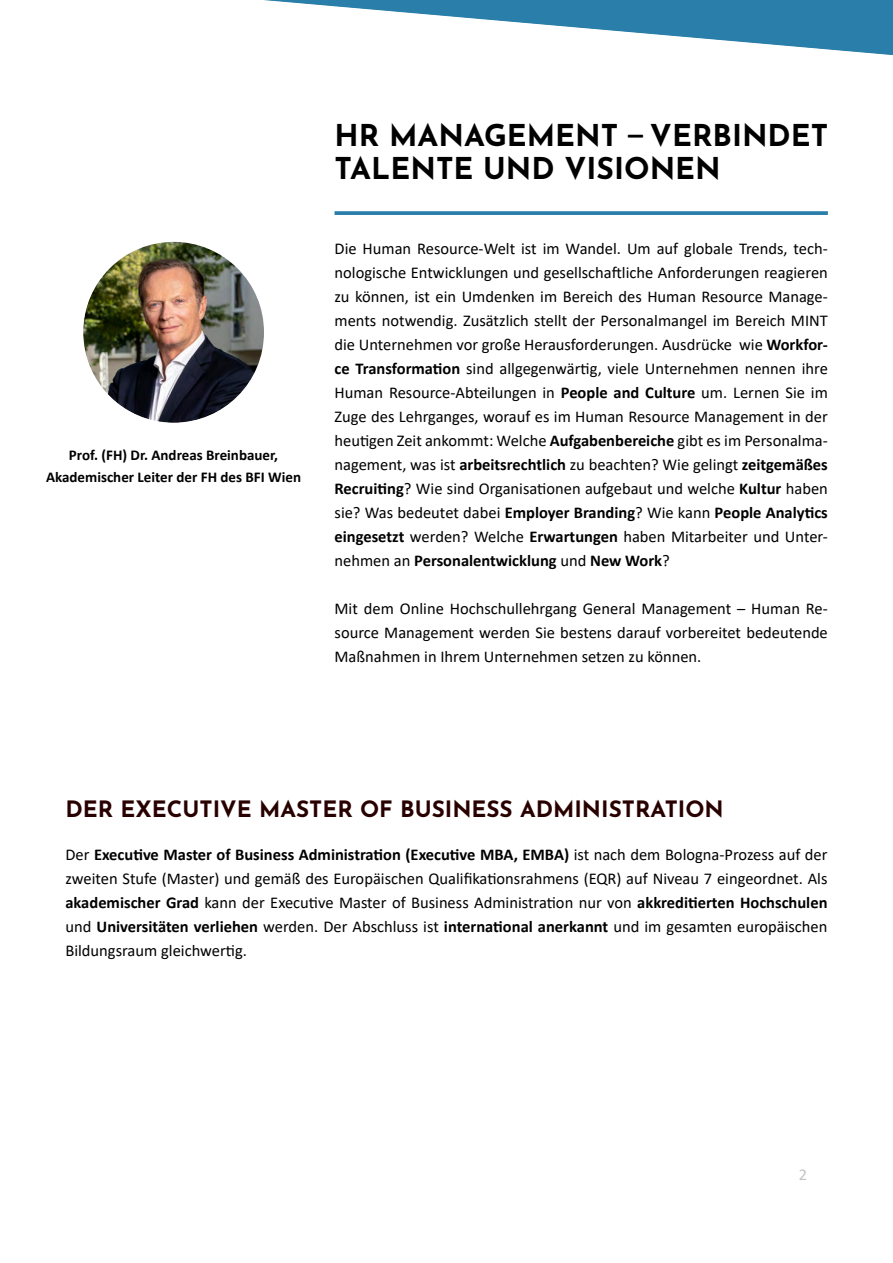
<style>
.page{position:relative;width:893px;height:1263px;background:#fff}
.page>*{position:absolute;margin:0;border:0;box-sizing:border-box;transform-origin:0 0}
.t1{font:700 30px/33px "Josefin Sans";color:#000}
.t2{font:700 22.5px "Josefin Sans";color:#290000}
.t3{font:16.5px/24px "Calibri";color:#000;text-align:justify}
.t4{font:16.5px "Calibri";color:#c3c3c3}
.t5{font:700 15px/22.5px "Calibri";color:#000;text-align:center}
.s1{font-family:"Calibri"}
.s2{font-weight:700}
</style>
<div class="page">
<svg style="left:335px;top:211px;width:493px;height:4px;background:#3586af"></svg>
<svg style="left:264px;top:0;width:629px;height:55px"></svg>
<img style="left:83px;top:242px;width:181px;height:181px;border-radius:90px">
<p class="t5" style="left:46px;top:443px;width:257px">Prof. (FH) Dr. Andreas Breinbauer,<br>Akademischer Leiter der FH des BFI Wien</p>
<h1 class="t1" style="left:335px;top:115px;width:495px">HR MANAGEMENT <span class="s1">–</span> VERBINDET<br>TALENTE UND VISIONEN</h1>
<p class="t3" style="left:335px;top:236px;width:495px">Die Human Resource-Welt ist im Wandel. Um auf globale Trends, tech&shy;nologische Entwicklungen und gesellschaftliche Anforderungen reagieren zu können, ist ein Umdenken im Bereich des Human Resource Manage&shy;ments notwendig. Zusätzlich stellt der Personalmangel im Bereich MINT die Unternehmen vor große Herausforderungen. Ausdrücke wie <span class="s2">Workfor&shy;ce Transformation</span> sind allgegenwärtig, viele Unternehmen nennen ihre Human Resource-Abteilungen in <span class="s2">People and Culture</span> um. Lernen Sie im Zuge des Lehrganges, worauf es im Human Resource Management in der heutigen Zeit ankommt: Welche <span class="s2">Aufgabenbereiche</span> gibt es im Personalma&shy;nagement, was ist <span class="s2">arbeitsrechtlich</span> zu beachten? Wie gelingt <span class="s2">zeitgemäßes Recruiting</span>? Wie sind Organisationen aufgebaut und welche <span class="s2">Kultur</span> haben sie? Was bedeutet dabei <span class="s2">Employer Branding</span>? Wie kann <span class="s2">People Analytics eingesetzt</span> werden? Welche <span class="s2">Erwartungen</span> haben Mitarbeiter und Unter&shy;nehmen an <span class="s2">Personalentwicklung</span> und <span class="s2">New Work</span>?</p>
<p class="t3" style="left:335px;top:596px;width:495px">Mit dem Online Hochschullehrgang General Management – Human Re&shy;source Management werden Sie bestens darauf vorbereitet bedeutende Maßnahmen in Ihrem Unternehmen setzen zu können.</p>
<h2 class="t2" style="left:65px;top:789px;width:660px">DER EXECUTIVE MASTER OF BUSINESS ADMINISTRATION</h2>
<p class="t3" style="left:65px;top:842px;width:764px">Der <span class="s2">Executive Master of Business Administration (Executive MBA, EMBA)</span> ist nach dem Bologna-Prozess auf der zweiten Stufe (Master) und gemäß des Europäischen Qualifikationsrahmens (EQR) auf Niveau 7 eingeordnet. Als <span class="s2">akademischer Grad</span> kann der Executive Master of Business Administration nur von <span class="s2">akkreditierten Hochschulen </span>und <span class="s2">Universitäten verliehen</span> werden. Der Abschluss ist <span class="s2">international anerkannt</span> und im gesamten europäischen Bildungsraum gleichwertig.</p>
<p class="t4" style="left:799px;top:1163px;width:10px">2</p>
</div>
